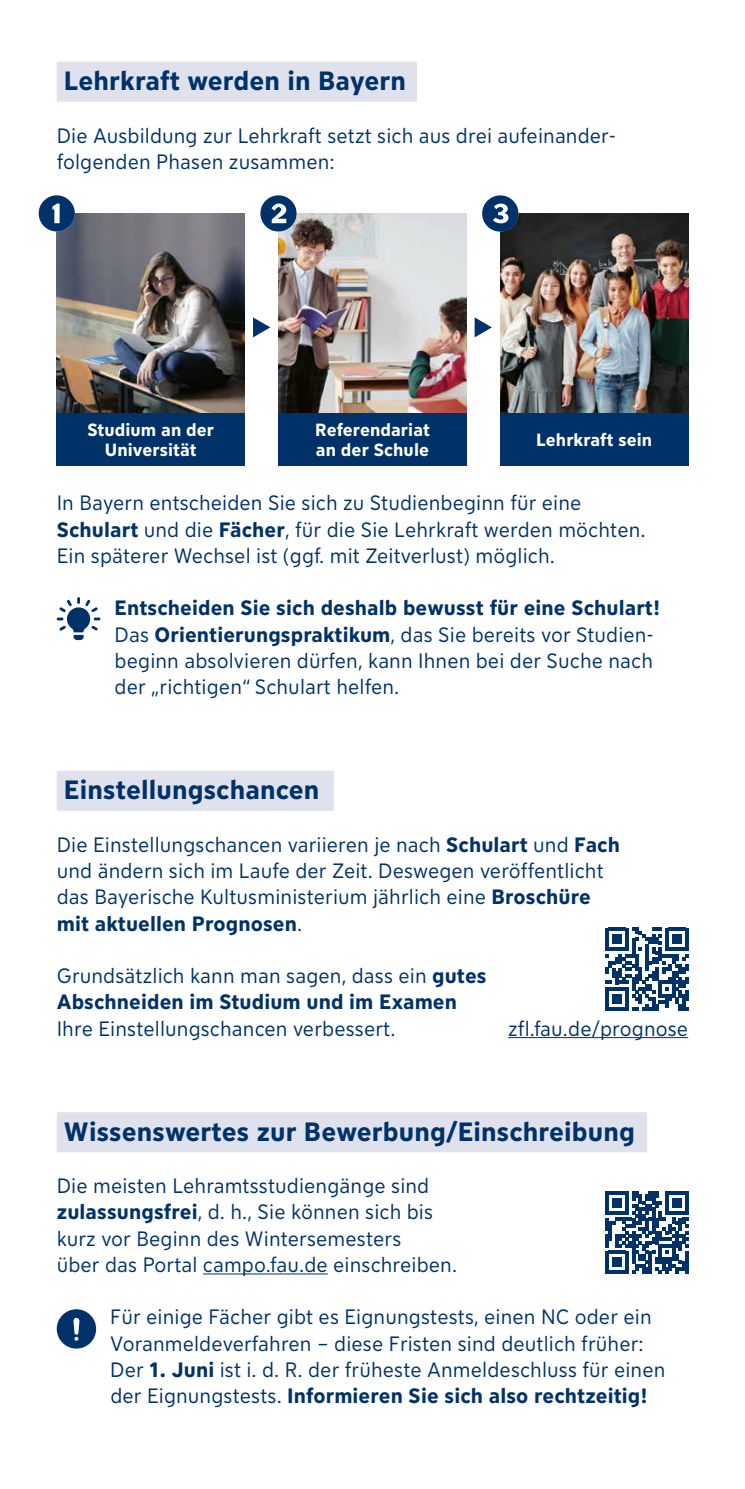
<style>
.page{position:relative;width:745px;height:1489px;background:#fff}
.page>*{position:absolute;margin:0;border:0;box-sizing:border-box;transform-origin:0 0}
.t1{font:700 26.25px "FAU Sans";letter-spacing:.005em;color:#003269}
.t2{font:20.5px/26.2px "FAU Sans";letter-spacing:.005em;color:#003269}
.t3{font:700 20.5px/26.2px "FAU Sans";letter-spacing:.005em;color:#003269}
.t4{font:700 17.5px/20px "FAU Sans";letter-spacing:.005em;color:#fff;text-align:center}
.s1{font-weight:700}
.s2{font-weight:400}
</style>
<div class="page">
<div style="left:57px;top:62px;width:359px;height:40px;background:#dfe1ed"></div>
<div style="left:57px;top:770px;width:276px;height:40px;background:#dfe1ed"></div>
<hr style="left:508px;top:1037px;width:179px;height:1px;background:#003269">
<div style="left:57px;top:1112px;width:589px;height:40px;background:#dfe1ed"></div>
<hr style="left:203px;top:1273px;width:124px;height:1px;background:#003269">
<img style="left:57px;top:213px;width:187px;height:200px">
<img style="left:278px;top:213px;width:188px;height:200px">
<img style="left:500px;top:213px;width:187px;height:200px">
<svg style="left:482px;top:195px;width:36px;height:37px"></svg>
<svg style="left:39px;top:195px;width:36px;height:36px"></svg>
<svg style="left:260px;top:195px;width:36px;height:36px"></svg>
<div style="left:57px;top:413px;width:187px;height:52px;background:#003269"></div>
<div style="left:278px;top:413px;width:188px;height:52px;background:#003269"></div>
<div style="left:500px;top:413px;width:187px;height:52px;background:#003269"></div>
<svg style="left:253px;top:317px;width:17px;height:20px"></svg>
<svg style="left:474px;top:317px;width:17px;height:20px"></svg>
<svg style="left:605px;top:927px;width:83px;height:83px"></svg>
<svg style="left:605px;top:1191px;width:83px;height:82px"></svg>
<svg style="left:57px;top:597px;width:43px;height:43px"></svg>
<svg style="left:57px;top:1309px;width:39px;height:39px"></svg>
<p class="t1" style="left:64px;top:62px;width:343px">Lehrkraft werden in Bayern</p>
<p class="t2" style="left:57px;top:121px;width:560px">Die Ausbildung zur Lehrkraft setzt sich aus drei aufeinander&shy;folgenden Phasen zusammen:</p>
<p class="t4" style="left:87px;top:419px;width:128px">Studium an der<br>Universität</p>
<p class="t4" style="left:315px;top:419px;width:116px;text-align:left">Referendariat an der Schule</p>
<p class="t4" style="left:535px;top:429px;width:118px">Lehrkraft sein</p>
<p class="t2" style="left:57px;top:488px;width:590px">In Bayern entscheiden Sie sich zu Studienbeginn für eine<br><span class="s1">Schulart</span> und die <span class="s1">Fächer</span>, für die Sie Lehrkraft werden möchten.<br>Ein späterer Wechsel ist (ggf. mit Zeitverlust) möglich.</p>
<p class="t2" style="left:115px;top:593px;width:547px"><span class="s1">Entscheiden Sie sich deshalb bewusst für eine Schulart!<br></span>Das <span class="s1">Orientierungspraktikum</span>, das Sie bereits vor Studien&shy;beginn absolvieren dürfen, kann Ihnen bei der Suche nach der „richtigen“ Schulart helfen.</p>
<p class="t1" style="left:64px;top:771px;width:257px">Einstellungschancen</p>
<p class="t2" style="left:57px;top:830px;width:564px">Die Einstellungschancen variieren je nach <span class="s1">Schulart</span> und <span class="s1">Fach </span>und ändern sich im Laufe der Zeit. Deswegen veröffentlicht das Bayerische Kultusministerium jährlich eine <span class="s1">Broschüre mit aktuellen Prognosen</span>.</p>
<p class="t3" style="left:57px;top:961px;width:431px"><span class="s2">Grundsätzlich kann man sagen, dass ein</span> gutes<br>Abschneiden im Studium und im Examen</p>
<p class="t2" style="left:57px;top:1014px;width:340px">Ihre Einstellungschancen verbessert.</p>
<p class="t2" style="left:508px;top:1014px;width:181px">zfl.fau.de/prognose</p>
<p class="t1" style="left:64px;top:1112px;width:572px">Wissenswertes zur Bewerbung/Einschreibung</p>
<p class="t2" style="left:57px;top:1171px;width:401px">Die meisten Lehramtsstudiengänge sind <span class="s1">zulassungsfrei</span>, d. h., Sie können sich bis kurz vor Beginn des Wintersemesters<br>über das Portal campo.fau.de einschreiben.</p>
<p class="t2" style="left:110px;top:1302px;width:556px">Für einige Fächer gibt es Eignungstests, einen NC oder ein Voranmeldeverfahren – diese Fristen sind deutlich früher:<br>Der <span class="s1">1. Juni</span> ist i. d. R. der früheste Anmeldeschluss für einen der Eignungstests. <span class="s1">Informieren Sie sich also rechtzeitig!</span></p>
</div>
